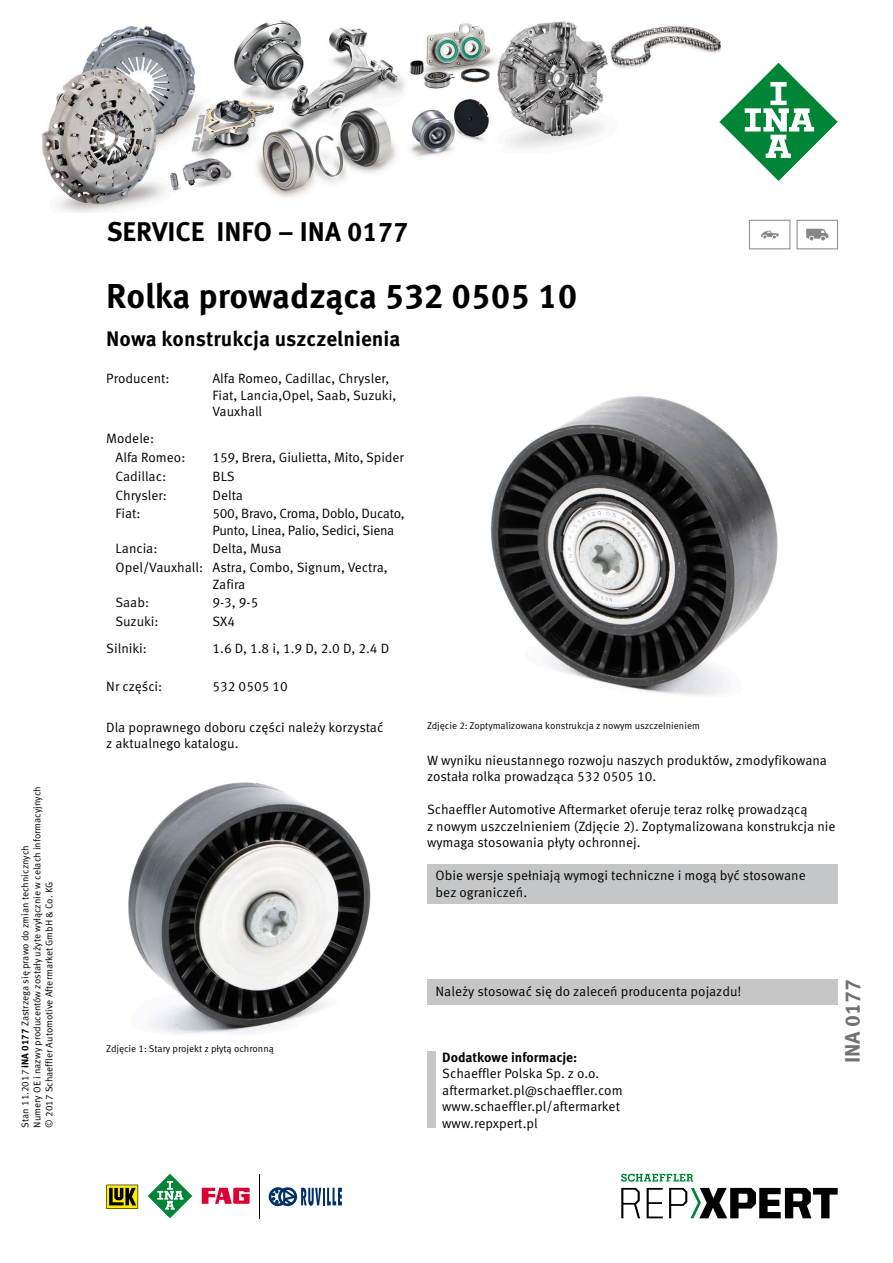
<style>
.page{position:relative;width:893px;height:1263px;background:#fff}
.page>*{position:absolute;margin:0;border:0;box-sizing:border-box;transform-origin:0 0}
.t1{font:700 34.5px "Meta Pro";color:#000}
.t2{font:700 27px "Meta Pro";color:#000}
.t3{font:700 21px "Meta Pro";color:#000}
.t4{font:700 21px "Meta Pro";color:#6f7172}
.t5{font:13.5px/16.5px "Meta Pro Norm";color:#000}
.t6{font:13.5px/16.5px "Meta Pro Norm";letter-spacing:-.02em;color:#000}
.t7{font:700 13.5px "Meta Pro";color:#000}
.t8{font:9.75px/12px "Meta Pro Norm";color:#000}
.s1{font-family:"Meta Pro";font-weight:700}
</style>
<div class="page">
<img style="left:490px;top:396px;width:288px;height:300px">
<div style="left:427px;top:864px;width:411px;height:39px;background:#c5c6c7"></div>
<img style="left:128px;top:782px;width:243px;height:253px">
<div style="left:427px;top:1051px;width:9px;height:77px;background:#c5c6c7"></div>
<div style="left:427px;top:979px;width:411px;height:25px;background:#c5c6c7"></div>
<div style="left:749px;top:220px;width:41px;height:29px;border:1px solid #868789"></div>
<svg style="left:761px;top:231px;width:18px;height:7px"></svg>
<div style="left:797px;top:220px;width:41px;height:29px;border:1px solid #868789"></div>
<svg style="left:806px;top:229px;width:22px;height:11px"></svg>
<svg style="left:106px;top:1185px;width:32px;height:24px"></svg>
<svg style="left:148px;top:1174px;width:44px;height:44px"></svg>
<svg style="left:202px;top:1188px;width:48px;height:16px"></svg>
<hr style="left:259px;top:1174px;width:1px;height:44px;background:#000">
<svg style="left:269px;top:1187px;width:73px;height:19px"></svg>
<svg style="left:621px;top:1188px;width:19px;height:30px"></svg>
<svg style="left:647px;top:1188px;width:16px;height:30px"></svg>
<svg style="left:669px;top:1188px;width:169px;height:30px"></svg>
<svg style="left:621px;top:1174px;width:72px;height:8px"></svg>
<img style="left:42px;top:20px;width:737px;height:193px">
<svg style="left:719px;top:63px;width:119px;height:118px"></svg>
<p class="t8" style="left:31px;top:1127px;width:343px;rotate:-90deg">Numery OE i nazwy producentów zostały użyte wyłącznie w celach informacyjnych © 2017 Schaeffler Automotive Aftermarket GmbH &amp; Co. KG</p>
<p class="t8" style="left:19px;top:1127px;width:284px;rotate:-90deg">Stan 11.2017 <span class="s1">INA 0177</span> Zastrzega się prawo do zmian technicznych</p>
<h2 class="t2" style="left:107px;top:210px;width:303px">SERVICE INFO – INA 0177</h2>
<h1 class="t1" style="left:106px;top:269px;width:473px">Rolka prowadząca 532 0505 10</h1>
<h3 class="t3" style="left:106px;top:323px;width:296px">Nowa konstrukcja uszczelnienia</h3>
<p class="t5" style="left:106px;top:369px;width:65px">Producent:</p>
<p class="t5" style="left:212px;top:369px;width:185px">Alfa Romeo, Cadillac, Chrysler,<br>Fiat, Lancia,Opel, Saab, Suzuki,<br>Vauxhall</p>
<p class="t5" style="left:116px;top:428px;width:71px;line-height:18.8px;text-indent:-9px">Modele:<br>Alfa Romeo:</p>
<p class="t5" style="left:212px;top:448px;width:193px">159, Brera, Giulietta, Mito, Spider</p>
<p class="t5" style="left:116px;top:467px;width:52px">Cadillac:</p>
<p class="t5" style="left:212px;top:467px;width:24px">BLS</p>
<p class="t5" style="left:116px;top:486px;width:53px">Chrysler:</p>
<p class="t5" style="left:212px;top:486px;width:32px">Delta</p>
<p class="t5" style="left:116px;top:504px;width:27px">Fiat:</p>
<p class="t6" style="left:212px;top:504px;width:194px">500, Bravo, Croma, Doblo, Ducato,<br>Punto, Linea, Palio, Sedici, Siena</p>
<p class="t5" style="left:116px;top:540px;width:43px">Lancia:</p>
<p class="t5" style="left:116px;top:538px;width:274px;line-height:18.8px;text-indent:97px">Delta, Musa<br>Opel/Vauxhall: Astra, Combo, Signum, Vectra,</p>
<p class="t5" style="left:212px;top:575px;width:34px">Zafira</p>
<p class="t5" style="left:115px;top:593px;width:35px">Saab:</p>
<p class="t5" style="left:212px;top:593px;width:47px">9-3, 9-5</p>
<p class="t5" style="left:115px;top:612px;width:45px">Suzuki:</p>
<p class="t5" style="left:212px;top:612px;width:24px">SX4</p>
<p class="t5" style="left:106px;top:639px;width:42px">Silniki:</p>
<p class="t5" style="left:212px;top:639px;width:178px">1.6 D, 1.8 i, 1.9 D, 2.0 D, 2.4 D</p>
<p class="t5" style="left:106px;top:677px;width:58px">Nr części:</p>
<p class="t5" style="left:212px;top:677px;width:77px">532 0505 10</p>
<p class="t5" style="left:106px;top:718px;width:279px">Dla poprawnego doboru części należy korzystać z aktualnego katalogu.</p>
<p class="t8" style="left:427px;top:719px;width:274px">Zdjęcie 2: Zoptymalizowana konstrukcja z nowym uszczelnieniem</p>
<p class="t5" style="left:427px;top:751px;width:401px">W wyniku nieustannego rozwoju naszych produktów, zmodyfikowana została rolka prowadząca 532 0505 10.</p>
<p class="t5" style="left:427px;top:800px;width:410px">Schaeffler Automotive Aftermarket oferuje teraz rolkę prowadzącą<br>z nowym uszczelnieniem (Zdjęcie 2). Zoptymalizowana konstrukcja nie wymaga stosowania płyty ochronnej.</p>
<p class="t5" style="left:436px;top:866px;width:372px">Obie wersje spełniają wymogi techniczne i mogą być stosowane bez ograniczeń.</p>
<p class="t8" style="left:106px;top:1042px;width:169px">Zdjęcie 1: Stary projekt z płytą ochronną</p>
<p class="t5" style="left:436px;top:982px;width:307px">Należy stosować się do zaleceń producenta pojazdu!</p>
<p class="t7" style="left:442px;top:1047px;width:137px">Dodatkowe informacje:</p>
<p class="t5" style="left:442px;top:1064px;width:182px">Schaeffler Polska Sp. z o.o. aftermarket.pl@schaeffler.com www.schaeffler.pl/aftermarket</p>
<p class="t5" style="left:442px;top:1114px;width:97px">www.repxpert.pl</p>
<h3 class="t4" style="left:836px;top:1063px;width:86px;rotate:-90deg">INA 0177</h3>
</div>
